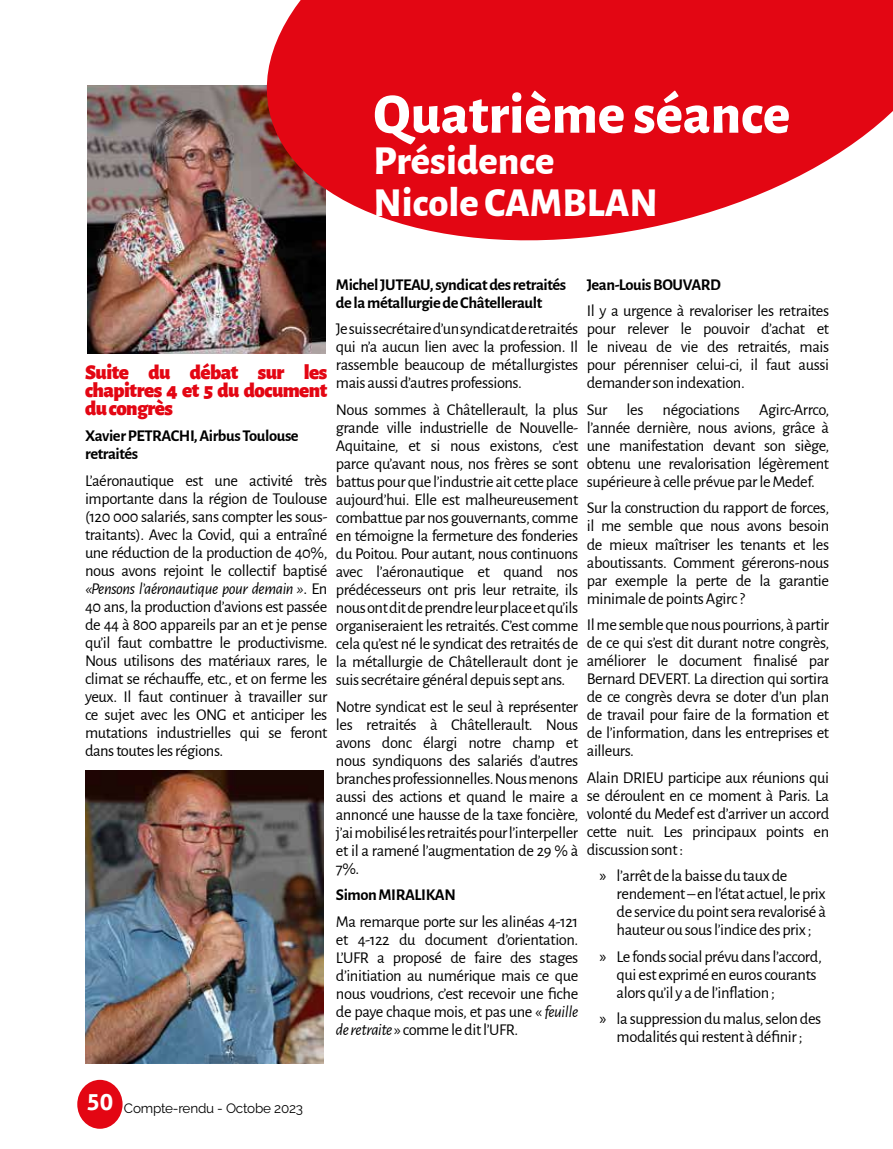
<style>
.page{position:relative;width:893px;height:1149px;background:#fff}
.page>*{position:absolute;margin:0;border:0;box-sizing:border-box;transform-origin:0 0}
.t1{font:800 57px "Alegreya Sans";color:#fff}
.t2{font:800 40.5px/41.5px "Alegreya Sans";color:#fff}
.t3{font:900 21px/18px "Alegreya Sans";letter-spacing:-.025em;color:#e30613;text-align:justify}
.t4{font:16.5px/18px "Alegreya Sans";letter-spacing:-.025em;color:#000;text-align:justify}
.t5{font:700 16.5px/18px "Alegreya Sans";letter-spacing:-.025em;color:#000}
.t6{font:13.5px "Raleway";letter-spacing:-.015em;color:#000}
.s1{font-style:italic}
.s2{font-family:"Myriad Pro"}
</style>
<div class="page">
<div style="left:77px;top:1079px;width:46px;height:49px;background:#e30613;border-radius:50%"></div>
<img style="left:87px;top:85px;width:238px;height:268px">
<svg style="left:248px;top:0;width:645px;height:266px;fill:#e30613"></svg>
<img style="left:85px;top:770px;width:238px;height:293px">
<h1 class="t1" style="left:373px;top:71px;width:418px">Quatrième séance</h1>
<h2 class="t2" style="left:373px;top:137px;width:286px">Présidence<br>Nicole CAMBLAN</h2>
<p class="t3" style="left:85px;top:361px;width:244px">Suite du débat sur les chapitres 4 et 5 du document du congrès</p>
<p class="t5" style="left:85px;top:426px;width:215px">Xavier PETRACHI, Airbus Toulouse retraités</p>
<p class="t4" style="left:85px;top:470px;width:244px">L’aéronautique est une activité très importante dans la région de Toulouse (120 000 salariés, sans compter les sous&shy;traitants). Avec la Covid, qui a entraîné une réduction de la production de 40%, nous avons rejoint le collectif baptisé <span class="s1">«Pensons l’aéronautique pour demain »</span>. En 40 ans, la production d’avions est passée de 44 à 800 appareils par an et je pense qu’il faut combattre le productivisme.<br>Nous utilisons des matériaux rares, le climat se réchauffe, etc., et on ferme les yeux. Il faut continuer à travailler sur ce sujet avec les ONG et anticiper les mutations industrielles qui se feront dans toutes les régions.</p>
<p class="t5" style="left:336px;top:274px;width:232px">Michel JUTEAU, syndicat des retraités de la métallurgie de Châtellerault</p>
<p class="t4" style="left:336px;top:319px;width:244px">Je suis secrétaire d’un syndicat de retraités qui n’a aucun lien avec la profession. Il rassemble beaucoup de métallurgistes mais aussi d’autres professions.</p>
<p class="t4" style="left:336px;top:399px;width:244px">Nous sommes à Châtellerault, la plus grande ville industrielle de Nouvelle-Aquitaine, et si nous existons, c’est parce qu’avant nous, nos frères se sont battus pour que l’industrie ait cette place aujourd’hui. Elle est malheureusement combattue par nos gouvernants, comme en témoigne la fermeture des fonderies du Poitou. Pour autant, nous continuons avec l’aéronautique et quand nos prédécesseurs ont pris leur retraite, ils nous ont dit de prendre leur place et qu’ils organiseraient les retraités. C’est comme cela qu’est né le syndicat des retraités de la métallurgie de Châtellerault dont je suis secrétaire général depuis sept ans.</p>
<p class="t4" style="left:336px;top:696px;width:244px">Notre syndicat est le seul à représenter les retraités à Châtellerault. Nous avons donc élargi notre champ et nous syndiquons des salariés d’autres branches professionnelles. Nous menons aussi des actions et quand le maire a annoncé une hausse de la taxe foncière, j’ai mobilisé les retraités pour l’interpeller et il a ramené l’augmentation de 29 % à 7%.</p>
<p class="t5" style="left:336px;top:884px;width:122px">Simon MIRALIKAN</p>
<p class="t4" style="left:336px;top:911px;width:244px">Ma remarque porte sur les alinéas 4-121 et 4-122 du document d’orientation.<br>L’UFR a proposé de faire des stages d’initiation au numérique mais ce que nous voudrions, c’est recevoir une fiche de paye chaque mois, et pas une « <span class="s1">feuille de retraite</span> » comme le dit l’UFR.</p>
<p class="t5" style="left:587px;top:274px;width:136px">Jean-Louis BOUVARD</p>
<p class="t4" style="left:587px;top:301px;width:244px">Il y a urgence à revaloriser les retraites pour relever le pouvoir d’achat et le niveau de vie des retraités, mais pour pérenniser celui-ci, il faut aussi demander son indexation.</p>
<p class="t4" style="left:587px;top:399px;width:244px">Sur les négociations Agirc-Arrco, l’année dernière, nous avions, grâce à une manifestation devant son siège, obtenu une revalorisation légèrement supérieure à celle prévue par le Medef.</p>
<p class="t4" style="left:587px;top:498px;width:244px">Sur la construction du rapport de forces, il me semble que nous avons besoin de mieux maîtriser les tenants et les aboutissants. Comment gérerons-nous par exemple la perte de la garantie minimale de points Agirc ?</p>
<p class="t4" style="left:587px;top:614px;width:244px">Il me semble que nous pourrions, à partir de ce qui s’est dit durant notre congrès, améliorer le document finalisé par Bernard DEVERT. La direction qui sortira de ce congrès devra se doter d’un plan de travail pour faire de la formation et de l’information, dans les entreprises et ailleurs.</p>
<p class="t4" style="left:587px;top:767px;width:244px">Alain DRIEU participe aux réunions qui se déroulent en ce moment à Paris. La volonté du Medef est d’arriver un accord cette nuit. Les principaux points en discussion sont :</p>
<p class="t4" style="left:617px;top:865px;width:211px;text-align:left;text-indent:-17px"><span class="s2">»</span> l’arrêt de la baisse du taux de rendement – en l’état actuel, le prix de service du point sera revalorisé à hauteur ou sous l’indice des prix ;</p>
<p class="t4" style="left:617px;top:946px;width:207px;text-align:left;text-indent:-17px"><span class="s2">»</span> Le fonds social prévu dans l’accord, qui est exprimé en euros courants alors qu’il y a de l’inflation ;</p>
<p class="t4" style="left:600px;top:1008px;width:223px;text-align:center"><span class="s2">»</span> la suppression du malus, selon des modalités qui restent à définir ;</p>
<p class="t6" style="left:86px;top:1099px;width:218px"><sup>50</sup> Compte-rendu - Octobe 2023</p>
</div>
